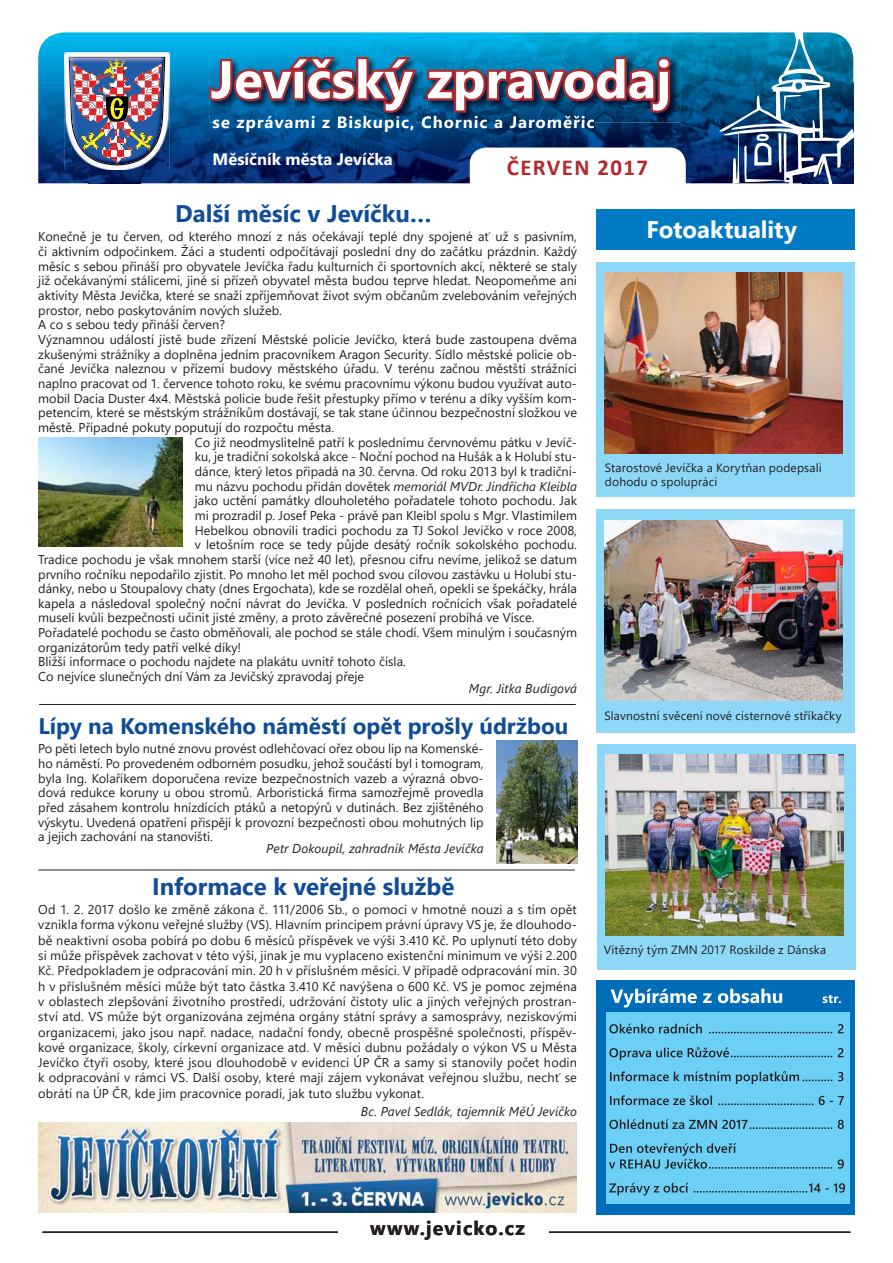
<style>
.page{position:relative;width:893px;height:1263px;background:#fff}
.page>*{position:absolute;margin:0;border:0;box-sizing:border-box;transform-origin:0 0}
.t1{font:700 52.8px "Segoe UI";color:#fff}
.t2{font:700 24px "Segoe UI";color:#0f4d96}
.t3{font:700 24px "Segoe UI";color:#fff}
.t4{font:700 22.95px "Calibri";letter-spacing:.06em;color:#b02a2f}
.t5{font:700 22.5px "Segoe UI";color:#0f4d96}
.t6{font:700 19.5px "Segoe UI";letter-spacing:.06em;color:#231f20}
.t7{font:700 16.65px "Segoe UI";letter-spacing:.06em;color:#fff}
.t8{font:700 16.5px "Segoe UI";color:#fff}
.t9{font:12.75px/15.3px "Segoe UI";color:#231f20;text-align:justify}
.t10{font:italic 12.75px "Segoe UI";letter-spacing:.005em;color:#231f20}
.t11{font:12px/14.4px "Segoe UI";letter-spacing:.015em;color:#231f20}
.s1{font-style:normal}
</style>
<div class="page">
<img style="left:38px;top:32px;width:681px;height:50px">
<img style="left:38px;top:82px;width:51px;height:101px">
<img style="left:140px;top:82px;width:579px;height:101px">
<img style="left:89px;top:170px;width:51px;height:13px">
<img style="left:213px;top:122px;width:203px;height:10px">
<img style="left:422px;top:122px;width:172px;height:6px">
<svg style="left:470px;top:148px;width:216px;height:36px"></svg>
<img style="left:209px;top:57px;width:471px;height:65px">
<img style="left:213px;top:116px;width:203px;height:6px">
<img style="left:422px;top:116px;width:172px;height:6px">
<svg style="left:207px;top:53px;width:467px;height:62px;background:#404b6b"></svg>
<svg style="left:719px;top:32px;width:135px;height:152px;background:#337199"></svg>
<img style="left:64px;top:52px;width:106px;height:118px">
<img style="left:69px;top:57px;width:4px;height:75px">
<img style="left:80px;top:164px;width:74px;height:1px">
<img style="left:73px;top:57px;width:92px;height:91px">
<img style="left:70px;top:58px;width:3px;height:68px">
<img style="left:73px;top:58px;width:42px;height:2px">
<img style="left:104px;top:59px;width:21px;height:1px">
<img style="left:72px;top:60px;width:89px;height:104px">
<img style="left:106px;top:96px;width:22px;height:26px">
<img style="left:111px;top:98px;width:13px;height:21px">
<hr style="left:43px;top:1231px;width:807px;height:2px;background:#231f20">
<div style="left:597px;top:981px;width:258px;height:234px;background:#006db8"></div>
<div style="left:596px;top:209px;width:259px;height:40px;background:#007bc3"></div>
<svg style="left:611px;top:989px;width:230px;height:18px"></svg>
<div style="left:606px;top:1012px;width:243px;height:192px;background:#6bcff6"></div>
<div style="left:597px;top:744px;width:259px;height:225px;background:#8dd7f7"></div>
<img style="left:606px;top:755px;width:238px;height:180px">
<div style="left:596px;top:509px;width:259px;height:223px;background:#8dd7f7"></div>
<img style="left:604px;top:520px;width:238px;height:181px">
<div style="left:596px;top:262px;width:259px;height:234px;background:#8dd7f7"></div>
<img style="left:605px;top:272px;width:238px;height:181px">
<div style="left:338px;top:1224px;width:211px;height:29px;background:#fff"></div>
<hr style="left:39px;top:704px;width:537px;height:1px;background:#231f20">
<img style="left:38px;top:1123px;width:538px;height:89px">
<img style="left:39px;top:438px;width:143px;height:109px">
<img style="left:496px;top:740px;width:81px;height:124px">
<hr style="left:38px;top:870px;width:537px;height:1px;background:#231f20">
<svg style="left:609px;top:1183px;width:236px;height:12px"></svg>
<svg style="left:609px;top:1143px;width:235px;height:26px"></svg>
<svg style="left:609px;top:1119px;width:235px;height:10px"></svg>
<svg style="left:610px;top:1095px;width:234px;height:10px"></svg>
<svg style="left:610px;top:1071px;width:233px;height:13px"></svg>
<svg style="left:609px;top:1047px;width:234px;height:13px"></svg>
<svg style="left:609px;top:1023px;width:234px;height:10px"></svg>
<h1 class="t1" style="left:211px;top:37px;width:462px">Jevíčský zpravodaj</h1>
<h3 class="t7" style="left:213px;top:109px;width:383px">se zprávami z Biskupic, Chornic a Jaroměřic</h3>
<p class="t8" style="left:213px;top:146px;width:182px">Měsíčník města Jevíčka</p>
<h2 class="t2" style="left:175px;top:194px;width:258px">Další měsíc v Jevíčku…</h2>
<p class="t9" style="left:38px;top:229px;width:540px">Konečně je tu červen, od kterého mnozí z nás očekávají teplé dny spojené ať už s pasivním,</p>
<p class="t9" style="left:38px;top:243px;width:540px">či aktivním odpočinkem. Žáci a studenti odpočítávají poslední dny do začátku prázdnin. Každý</p>
<p class="t9" style="left:38px;top:258px;width:540px">měsíc s sebou přináší pro obyvatele Jevíčka řadu kulturních či sportovních akcí, některé se staly</p>
<p class="t9" style="left:38px;top:273px;width:540px">již očekávanými stálicemi, jiné si přízeň obyvatel města budou teprve hledat. Neopomeňme ani</p>
<p class="t9" style="left:38px;top:287px;width:540px">aktivity Města Jevíčka, které se snaží zpříjemňovat život svým občanům zvelebováním veřejných</p>
<p class="t9" style="left:38px;top:302px;width:245px">prostor, nebo poskytováním nových služeb.</p>
<p class="t9" style="left:38px;top:317px;width:188px">A co s sebou tedy přináší červen?</p>
<p class="t9" style="left:38px;top:331px;width:540px">Významnou událostí jistě bude zřízení Městské policie Jevíčko, která bude zastoupena dvěma</p>
<p class="t9" style="left:38px;top:346px;width:540px">zkušenými strážníky a doplněna jedním pracovníkem Aragon Security. Sídlo městské policie ob-</p>
<p class="t9" style="left:38px;top:361px;width:540px">čané Jevíčka naleznou v přízemí budovy městského úřadu. V terénu začnou městští strážníci</p>
<p class="t9" style="left:38px;top:375px;width:540px">naplno pracovat od 1. července tohoto roku, ke svému pracovnímu výkonu budou využívat auto-</p>
<p class="t9" style="left:38px;top:390px;width:540px">mobil Dacia Duster 4x4. Městská policie bude řešit přestupky přímo v terénu a díky vyšším kom-</p>
<p class="t9" style="left:38px;top:405px;width:540px">petencím, které se městským strážníkům dostávají, se tak stane účinnou bezpečnostní složkou ve</p>
<p class="t9" style="left:38px;top:419px;width:297px">městě. Případné pokuty poputují do rozpočtu města.</p>
<p class="t9" style="left:195px;top:434px;width:384px">Co již neodmyslitelně patří k poslednímu červnovému pátku v Jevíč-</p>
<p class="t9" style="left:195px;top:449px;width:384px">ku, je tradiční sokolská akce - Noční pochod na Hušák a k Holubí stu-</p>
<p class="t9" style="left:195px;top:463px;width:384px">dánce, který letos připadá na 30. června. Od roku 2013 byl k tradiční-</p>
<p class="t10" style="left:195px;top:476px;width:384px"><span class="s1">mu názvu pochodu přidán dovětek</span> memoriál MVDr. Jindřicha Kleibla</p>
<p class="t9" style="left:195px;top:493px;width:384px">jako uctění památky dlouholetého pořadatele tohoto pochodu. Jak</p>
<p class="t9" style="left:195px;top:507px;width:384px">mi prozradil p. Josef Peka - právě pan Kleibl spolu s Mgr. Vlastimilem</p>
<p class="t9" style="left:195px;top:522px;width:384px">Hebelkou obnovili tradici pochodu za TJ Sokol Jevíčko v roce 2008,</p>
<p class="t9" style="left:195px;top:537px;width:384px">v letošním roce se tedy půjde desátý ročník sokolského pochodu.</p>
<p class="t9" style="left:38px;top:551px;width:540px">Tradice pochodu je však mnohem starší (více než 40 let), přesnou cifru nevíme, jelikož se datum</p>
<p class="t9" style="left:38px;top:566px;width:540px">prvního ročníku nepodařilo zjistit. Po mnoho let měl pochod svou cílovou zastávku u Holubí stu-</p>
<p class="t9" style="left:38px;top:581px;width:540px">dánky, nebo u Stoupalovy chaty (dnes Ergochata), kde se rozdělal oheň, opekli se špekáčky, hrála</p>
<p class="t9" style="left:38px;top:595px;width:540px">kapela a následoval společný noční návrat do Jevíčka. V posledních ročnících však pořadatelé</p>
<p class="t9" style="left:38px;top:610px;width:498px">museli kvůli bezpečnosti učinit jisté změny, a proto závěrečné posezení probíhá ve Vísce.</p>
<p class="t9" style="left:38px;top:625px;width:540px">Pořadatelé pochodu se často obměňovali, ale pochod se stále chodí. Všem minulým i současným</p>
<p class="t9" style="left:38px;top:639px;width:204px">organizátorům tedy patří velké díky!</p>
<p class="t9" style="left:38px;top:654px;width:369px">Bližší informace o pochodu najdete na plakátu uvnitř tohoto čísla.</p>
<p class="t9" style="left:38px;top:669px;width:327px">Co nejvíce slunečných dní Vám za Jevíčský zpravodaj přeje</p>
<p class="t10" style="left:469px;top:678px;width:110px">Mgr. Jitka Budigová</p>
<h3 class="t5" style="left:38px;top:708px;width:532px">Lípy na Komenského náměstí opět prošly údržbou</h3>
<p class="t9" style="left:38px;top:741px;width:447px;line-height:14.7px">Po pěti letech bylo nutné znovu provést odlehčovací ořez obou lip na Komenské&shy;ho náměstí. Po provedeném odborném posudku, jehož součástí byl i tomogram, byla Ing. Kolaříkem doporučena revize bezpečnostních vazeb a výrazná obvo&shy;dová redukce koruny u obou stromů. Arboristická firma samozřejmě provedla před zásahem kontrolu hnízdících ptáků a netopýrů v dutinách. Bez zjištěného výskytu. Uvedená opatření přispějí k provozní bezpečnosti obou mohutných lip a jejich zachování na stanovišti.</p>
<p class="t10" style="left:266px;top:838px;width:219px">Petr Dokoupil, zahradník Města Jevíčka</p>
<h2 class="t2" style="left:152px;top:867px;width:304px">Informace k veřejné službě</h2>
<p class="t9" style="left:38px;top:902px;width:540px">Od 1. 2. 2017 došlo ke změně zákona č. 111/2006 Sb., o pomoci v hmotné nouzi a s tím opět vznikla forma výkonu veřejné služby (VS). Hlavním principem právní úpravy VS je, že dlouhodo&shy;bě neaktivní osoba pobírá po dobu 6 měsíců příspěvek ve výši 3.410 Kč. Po uplynutí této doby si může příspěvek zachovat v této výši, jinak je mu vyplaceno existenční minimum ve výši 2.200<br>Kč. Předpokladem je odpracování min. 20 h v příslušném měsíci. V případě odpracování min. 30 h v příslušném měsíci může být tato částka 3.410 Kč navýšena o 600 Kč. VS je pomoc zejména v oblastech zlepšování životního prostředí, udržování čistoty ulic a jiných veřejných prostran&shy;ství atd. VS může být organizována zejména orgány státní správy a samosprávy, neziskovými organizacemi, jako jsou např. nadace, nadační fondy, obecně prospěšné společnosti, příspěv&shy;kové organizace, školy, církevní organizace atd. V měsíci dubnu požádaly o výkon VS u Města Jevíčko čtyři osoby, které jsou dlouhodobě v evidenci ÚP ČR a samy si stanovily počet hodin k odpracování v rámci VS. Další osoby, které mají zájem vykonávat veřejnou službu, nechť se obrátí na ÚP ČR, kde jim pracovnice poradí, jak tuto službu vykonat.</p>
<p class="t10" style="left:361px;top:1101px;width:218px">Bc. Pavel Sedlák, tajemník MěÚ Jevíčko</p>
<h3 class="t4" style="left:507px;top:151px;width:143px">ČERVEN 2017</h3>
<h2 class="t3" style="left:646px;top:210px;width:152px">Fotoaktuality</h2>
<p class="t11" style="left:605px;top:460px;width:218px">Starostové Jevíčka a Korytňan podepsali dohodu o spolupráci</p>
<p class="t11" style="left:604px;top:708px;width:239px">Slavnostní svěcení nové cisternové stříkačky</p>
<p class="t11" style="left:604px;top:942px;width:224px">Vítězný tým ZMN 2017 Roskilde z Dánska</p>
<h3 class="t6" style="left:370px;top:1212px;width:156px">www.jevicko.cz</h3>
</div>
